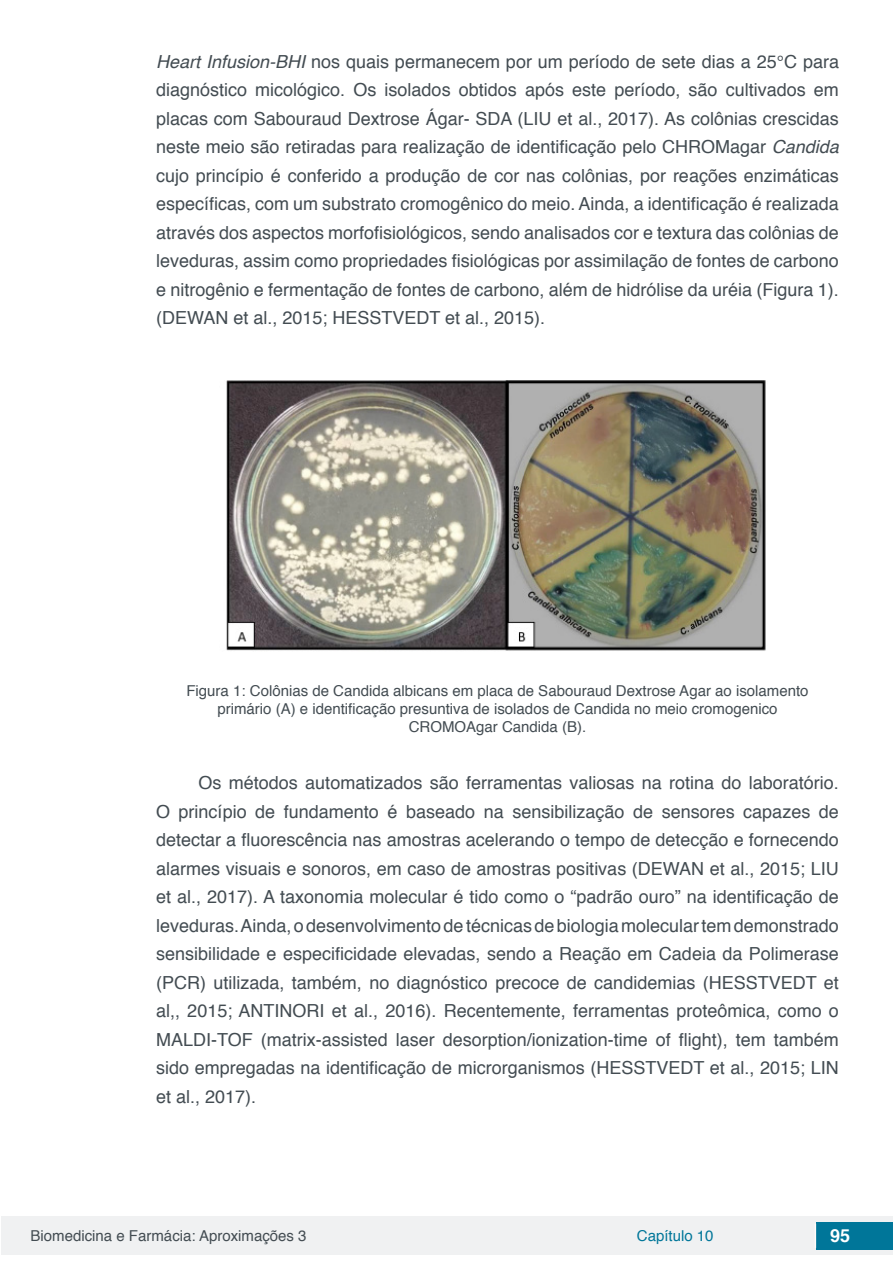
<style>
.page{position:relative;width:893px;height:1263px;background:#fff}
.page>*{position:absolute;margin:0;border:0;box-sizing:border-box;transform-origin:0 0}
.txt{font:18px/28.5px "Helvetica";color:#434c52;text-align:justify}
.t1{font:700 18px "Helvetica";color:#fff}
.info_tab_gra_imag{font:15px/18px "Helvetica";color:#434c52;text-align:center}
.t2{font:15px "Helvetica";color:#007699}
.s1{font-style:italic}
</style>
<div class="page">
<div style="left:1px;top:1216px;width:891px;height:38px;background:#f0f1f2"></div>
<div style="left:816px;top:1222px;width:77px;height:27px;background:#007699"></div>
<svg style="left:815px;top:1224px;width:1px;height:24px"></svg>
<img style="left:226px;top:380px;width:540px;height:271px">
<p class="txt" style="left:156px;top:47px;width:684px"><span class="s1">Heart Infusion-BHI</span> nos quais permanecem por um período de sete dias a 25°C para diagnóstico micológico. Os isolados obtidos após este período, são cultivados em placas com Sabouraud Dextrose Ágar- SDA (LIU et al., 2017). As colônias crescidas neste meio são retiradas para realização de identificação pelo CHROMagar <span class="s1">Candida </span>cujo princípio é conferido a produção de cor nas colônias, por reações enzimáticas específicas, com um substrato cromogênico do meio. Ainda, a identificação é realizada através dos aspectos morfofisiológicos, sendo analisados cor e textura das colônias de leveduras, assim como propriedades fisiológicas por assimilação de fontes de carbono e nitrogênio e fermentação de fontes de carbono, além de hidrólise da uréia (Figura 1). (DEWAN et al., 2015; HESSTVEDT et al., 2015).</p>
<p class="info_tab_gra_imag" style="left:186px;top:682px;width:624px">Figura 1: Colônias de Candida albicans em placa de Sabouraud Dextrose Agar ao isolamento primário (A) e identificação presuntiva de isolados de Candida no meio cromogenico<br>CROMOAgar Candida (B).</p>
<p class="txt" style="left:156px;top:769px;width:684px;text-indent:43px">Os métodos automatizados são ferramentas valiosas na rotina do laboratório.<br>O princípio de fundamento é baseado na sensibilização de sensores capazes de detectar a fluorescência nas amostras acelerando o tempo de detecção e fornecendo alarmes visuais e sonoros, em caso de amostras positivas (DEWAN et al., 2015; LIU et al., 2017). A taxonomia molecular é tido como o “padrão ouro” na identificação de leveduras. Ainda, o desenvolvimento de técnicas de biologia molecular tem demonstrado sensibilidade e especificidade elevadas, sendo a Reação em Cadeia da Polimerase (PCR) utilizada, também, no diagnóstico precoce de candidemias (HESSTVEDT et al,, 2015; ANTINORI et al., 2016). Recentemente, ferramentas proteômica, como o MALDI-TOF (matrix-assisted laser desorption/ionization-time of flight), tem também sido empregadas na identificação de microrganismos (HESSTVEDT et al., 2015; LIN et al., 2017).</p>
<p class="info_tab_gra_imag" style="left:31px;top:1227px;width:277px">Biomedicina e Farmácia: Aproximações 3</p>
<p class="t2" style="left:637px;top:1224px;width:78px">Capítulo 10</p>
<p class="t1" style="left:830px;top:1221px;width:22px">95</p>
</div>
